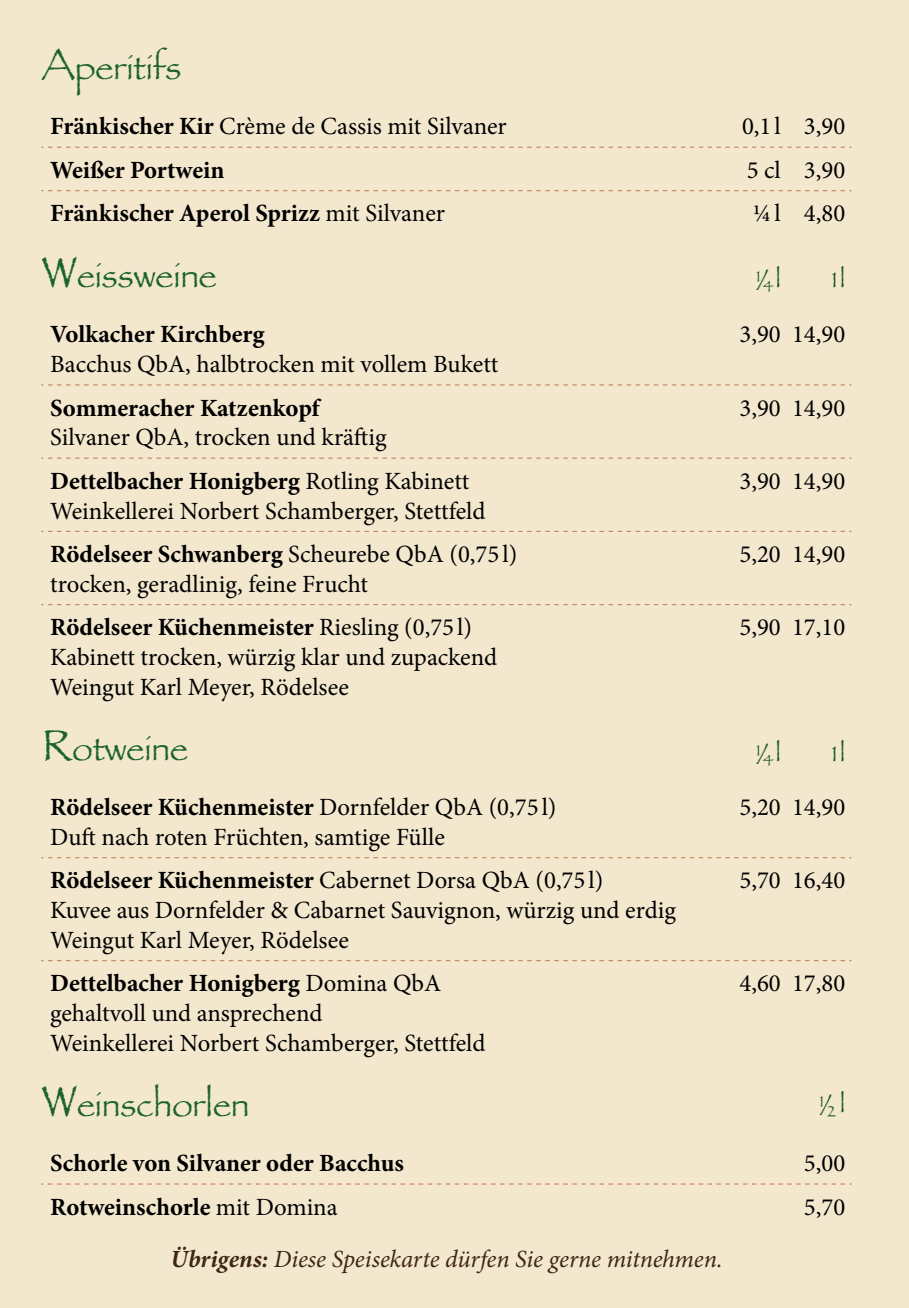
<style>
.page{position:relative;width:909px;height:1308px;background:#fff}
.page>*{position:absolute;margin:0;border:0;box-sizing:border-box;transform-origin:0 0}
.t1{font:33.75px "Papyrus";color:#1c632a}
.t2{font:24.75px/29.7px "Minion Pro";color:#000}
.t3{font:700 24.75px "Minion Pro";color:#000}
.t4{font:italic 24.75px "Minion Pro";letter-spacing:-.005em;color:#3e2612}
.t5{font:22.5px "Papyrus";letter-spacing:.125em;color:#1c632a}
.s1{font-size:45px}
.s2{font-weight:700}
.s3{font-weight:400}
</style>
<div class="page">
<div style="left:0;top:0;width:909px;height:1307px;background:#f3e7ce"></div>
<svg style="left:41px;top:147px;width:810px;height:1px"></svg>
<svg style="left:41px;top:190px;width:810px;height:1px"></svg>
<svg style="left:41px;top:1183px;width:810px;height:1px"></svg>
<svg style="left:41px;top:384px;width:810px;height:1px"></svg>
<svg style="left:41px;top:531px;width:810px;height:1px"></svg>
<svg style="left:41px;top:604px;width:810px;height:1px"></svg>
<svg style="left:41px;top:457px;width:810px;height:2px"></svg>
<svg style="left:41px;top:857px;width:810px;height:1px"></svg>
<svg style="left:41px;top:960px;width:810px;height:1px"></svg>
<h1 class="t1" style="left:42px;top:47px;width:141px"><span class="s1">A</span>peritifs</h1>
<p class="t2" style="left:50px;top:112px;width:458px"><span class="s2">Fränkischer Kir</span> Crème de Cassis mit Silvaner</p>
<p class="t2" style="left:742px;top:112px;width:105px">0,1 l 3,90</p>
<p class="t3" style="left:50px;top:153px;width:176px">Weißer Portwein</p>
<p class="t2" style="left:747px;top:155px;width:100px">5 cl 3,90</p>
<p class="t3" style="left:50px;top:196px;width:396px">Fränkischer Aperol Sprizz <span class="s3">mit Silvaner</span></p>
<p class="t2" style="left:753px;top:199px;width:94px">1/4l 4,80</p>
<h1 class="t1" style="left:42px;top:255px;width:177px"><span class="s1">W</span>eissweine</h1>
<p class="t3" style="left:50px;top:317px;width:216px">Volkacher Kirchberg</p>
<p class="t2" style="left:50px;top:349px;width:450px">Bacchus QbA, halbtrocken mit vollem Bukett</p>
<p class="t3" style="left:50px;top:390px;width:271px">Sommeracher Katzenkopf</p>
<p class="t2" style="left:50px;top:423px;width:338px">Silvaner QbA, trocken und kräftig</p>
<p class="t5" style="left:756px;top:266px;width:26px">¼l</p>
<p class="t5" style="left:832px;top:266px;width:15px">1l</p>
<p class="t2" style="left:739px;top:320px;width:107px">3,90 14,90</p>
<p class="t2" style="left:739px;top:393px;width:107px">3,90 14,90</p>
<p class="t2" style="left:50px;top:466px;width:437px"><span class="s2">Dettelbacher Honigberg</span> Rotling Kabinett<br>Weinkellerei Norbert Schamberger, Stettfeld</p>
<p class="t2" style="left:739px;top:466px;width:107px">3,90 14,90</p>
<p class="t2" style="left:50px;top:539px;width:469px"><span class="s2">Rödelseer Schwanberg</span> Scheurebe QbA (0,75 l) trocken, geradlinig, feine Frucht</p>
<p class="t2" style="left:739px;top:539px;width:107px">5,20 14,90</p>
<p class="t2" style="left:50px;top:613px;width:449px"><span class="s2">Rödelseer Küchenmeister</span> Riesling (0,75 l)<br>Kabinett trocken, würzig klar und zupackend<br>Weingut Karl Meyer, Rödelsee</p>
<p class="t2" style="left:739px;top:613px;width:107px">5,90 17,10</p>
<h1 class="t1" style="left:42px;top:728px;width:148px"><span class="s1">R</span>otweine</h1>
<p class="t2" style="left:50px;top:792px;width:508px"><span class="s2">Rödelseer Küchenmeister</span> Dornfelder QbA (0,75 l)<br>Duft nach roten Früchten, samtige Fülle</p>
<p class="t2" style="left:739px;top:792px;width:107px">5,20 14,90</p>
<p class="t2" style="left:50px;top:866px;width:627px"><span class="s2">Rödelseer Küchenmeister</span> Cabernet Dorsa QbA (0,75 l)<br>Kuvee aus Dornfelder &amp; Cabarnet Sauvignon, würzig und erdig<br>Weingut Karl Meyer, Rödelsee</p>
<p class="t2" style="left:739px;top:866px;width:107px">5,70 16,40</p>
<p class="t2" style="left:50px;top:968px;width:437px"><span class="s2">Dettelbacher Honigberg</span> Domina QbA gehaltvoll und ansprechend<br>Weinkellerei Norbert Schamberger, Stettfeld</p>
<p class="t2" style="left:739px;top:968px;width:107px">4,60 17,80</p>
<p class="t5" style="left:756px;top:739px;width:26px">¼l</p>
<p class="t5" style="left:832px;top:739px;width:15px">1l</p>
<h1 class="t1" style="left:42px;top:1084px;width:209px"><span class="s1">W</span>einschorlen</h1>
<p class="t3" style="left:50px;top:1145px;width:355px">Schorle von Silvaner oder Bacchus</p>
<p class="t2" style="left:804px;top:1148px;width:43px">5,00</p>
<p class="t3" style="left:50px;top:1189px;width:289px">Rotweinschorle <span class="s3">mit Domina</span></p>
<p class="t2" style="left:804px;top:1192px;width:43px">5,70</p>
<p class="t5" style="left:820px;top:1091px;width:27px">½l</p>
<p class="t4" style="left:170px;top:1242px;width:554px"><span class="s2">Übrigens:</span> Diese Speisekarte dürfen Sie gerne mitnehmen.</p>
</div>
